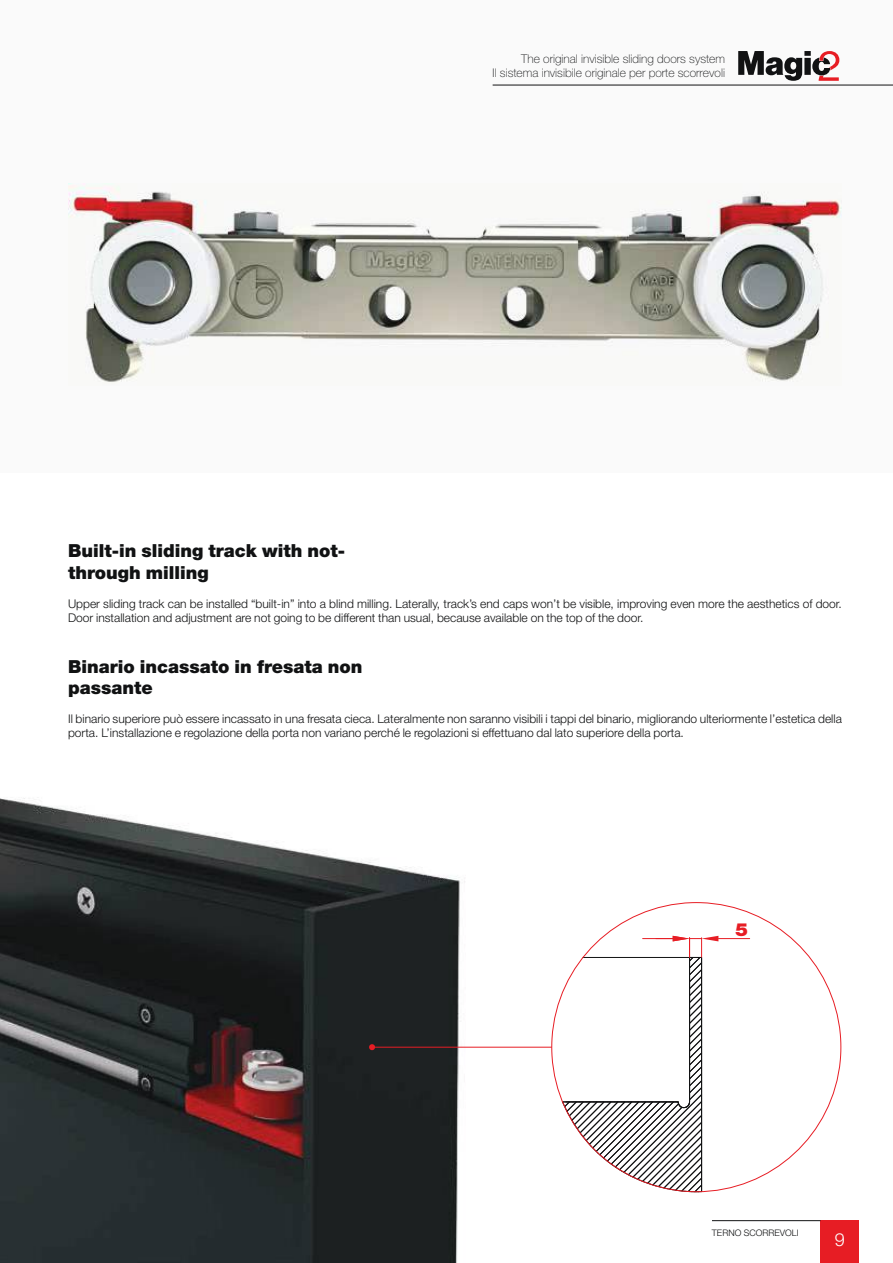
<style>
.page{position:relative;width:893px;height:1263px;background:#fff}
.page>*{position:absolute;margin:0;border:0;box-sizing:border-box;transform-origin:0 0}
.t1{font:900 18px/21.6px "Helvetica Neue LT Std";color:#111213}
.t2{font:900 18px "Helvetica Neue LT Std";color:#e71d24;scale:1.05 1}
.t3{font:300 18px "Helvetica Neue LT Std";color:#fff}
.t4{font:300 12px/14.4px "Helvetica Neue LT Std";color:#111213}
.t5{font:100 12px/14.4px "Helvetica Neue LT Std";color:#111213;text-align:right}
.t6{font:300 9px "Helvetica Neue LT Std";color:#111213}
</style>
<div class="page">
<div style="left:0;top:0;width:893px;height:473px;background:#fafafa"></div>
<img style="left:0;top:798px;width:520px;height:465px">
<svg style="left:551px;top:902px;width:291px;height:289px"></svg>
<svg style="left:561px;top:936px;width:157px;height:256px"></svg>
<hr style="left:643px;top:938px;width:30px;height:1px;background:#e71d24">
<hr style="left:372px;top:1047px;width:180px;height:1px;background:#e71d24">
<svg style="left:369px;top:1044px;width:6px;height:6px"></svg>
<img style="left:68px;top:184px;width:774px;height:198px">
<hr style="left:493px;top:85px;width:400px;height:1px;background:#111213">
<svg style="left:738px;top:51px;width:101px;height:30px"></svg>
<div style="left:820px;top:1220px;width:39px;height:43px;background:#e71d24"></div>
<hr style="left:712px;top:1220px;width:108px;height:1px;background:#111213">
<p class="t5" style="left:493px;top:52px;width:234px">The original invisible sliding doors system<br>Il sistema invisibile originale per porte scorrevoli</p>
<h1 class="t1" style="left:68px;top:540px;width:279px">Built-in sliding track with not&shy;through milling</h1>
<p class="t4" style="left:68px;top:596px;width:775px">Upper sliding track can be installed “built-in” into a blind milling. Laterally, track’s end caps won’t be visible, improving even more the aesthetics of door.<br>Door installation and adjustment are not going to be different than usual, because available on the top of the door.</p>
<h1 class="t1" style="left:68px;top:655px;width:296px">Binario incassato in fresata non passante</h1>
<p class="t4" style="left:68px;top:711px;width:775px">Il binario superiore può essere incassato in una fresata cieca. Lateralmente non saranno visibili i tappi del binario, migliorando ulteriormente l’estetica della porta. L’installazione e regolazione della porta non variano perché le regolazioni si effettuano dal lato superiore della porta.</p>
<h1 class="t2" style="left:735px;top:919px;width:13px">5</h1>
<p class="t6" style="left:712px;top:1227px;width:88px">TERNO SCORREVOLI</p>
<h1 class="t3" style="left:835px;top:1229px;width:12px">9</h1>
</div>
